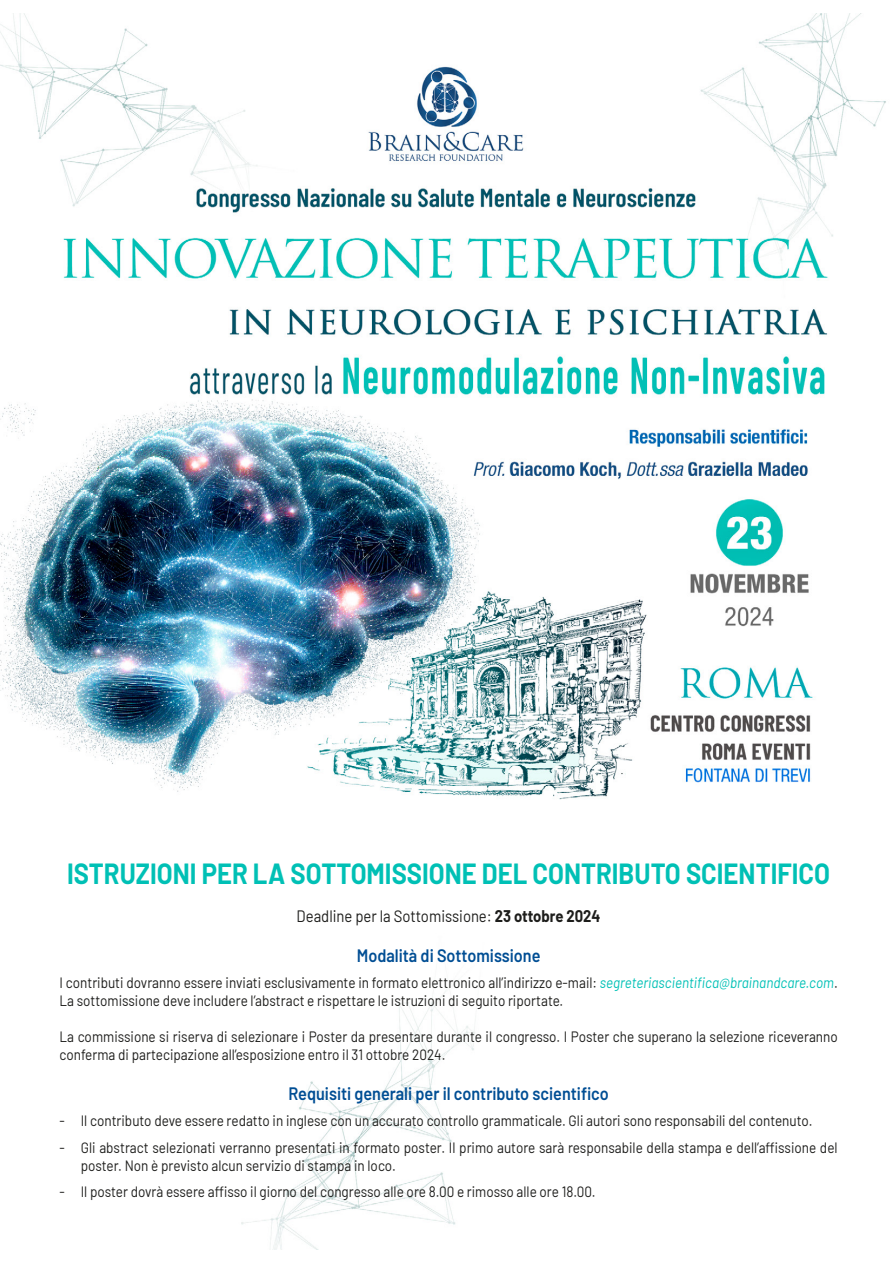
<style>
.page{position:relative;width:893px;height:1263px;background:#fff}
.page>*{position:absolute;margin:0;border:0;box-sizing:border-box;transform-origin:0 0}
.t1{font:700 28.5px "Barlow";color:#00c0b5;scale:.9 1}
.t2{font:600 18px "Barlow";color:#004e94;scale:.9 1}
.t3{font:16.5px "Barlow";color:#1d1d1b;scale:.9 1}
.t4{font:15px/18px "Barlow";color:#1d1d1b;scale:.9 1}
.s1{font-weight:700}
.s2{font-style:italic;color:#00c1b6}
</style>
<div class="page">
<img style="left:0;top:13px;width:886px;height:1237px">
<h1 class="t1" style="left:67px;top:853px;width:849px">ISTRUZIONI PER LA SOTTOMISSIONE DEL CONTRIBUTO SCIENTIFICO</h1>
<p class="t3" style="left:297px;top:904px;width:339px">Deadline per la Sottomissione: <span class="s1">23 ottobre 2024</span></p>
<p class="t2" style="left:357px;top:942px;width:206px">Modalità di Sottomissione</p>
<p class="t4" style="left:60px;top:973px;width:866px">I contributi dovranno essere inviati esclusivamente in formato elettronico all’indirizzo e-mail: <span class="s2">segreteriascientifica@brainandcare.com</span>.<br>La sottomissione deve includere l’abstract e rispettare le istruzioni di seguito riportate.</p>
<p class="t4" style="left:60px;top:1027px;width:866px">La commissione si riserva di selezionare i Poster da presentare durante il congresso. I Poster che superano la selezione riceveranno conferma di partecipazione all’esposizione entro il 31 ottobre 2024.</p>
<p class="t2" style="left:288px;top:1080px;width:357px">Requisiti generali per il contributo scientifico</p>
<p class="t4" style="left:60px;top:1111px;width:838px">- Il contributo deve essere redatto in inglese con un accurato controllo grammaticale. Gli autori sono responsabili del contenuto.</p>
<p class="t4" style="left:81px;top:1137px;width:842px;text-indent:-21px">- Gli abstract selezionati verranno presentati in formato poster. Il primo autore sarà responsabile della stampa e dell’affissione del poster. Non è previsto alcun servizio di stampa in loco.</p>
<p class="t4" style="left:59px;top:1182px;width:597px">- Il poster dovrà essere affisso il giorno del congresso alle ore 8.00 e rimosso alle ore 18.00.</p>
</div>
